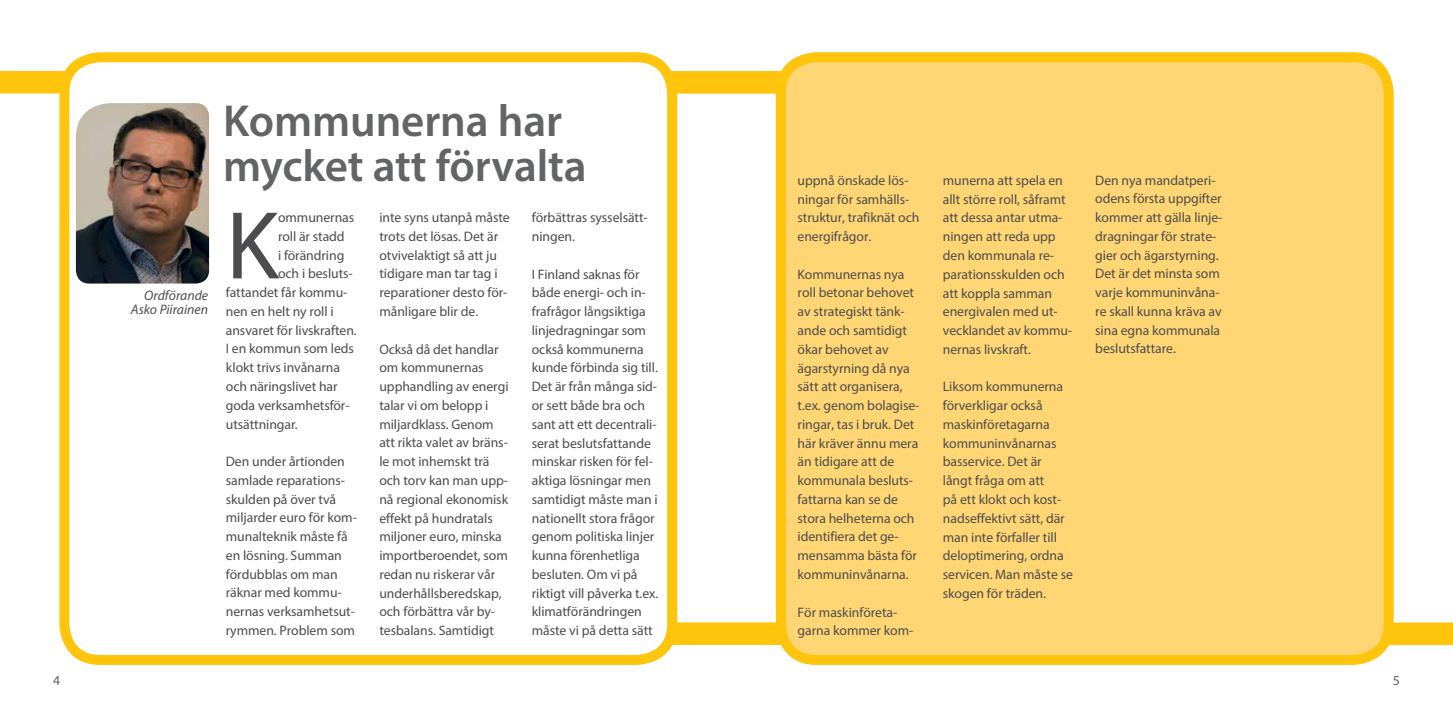
<style>
.page{position:relative;width:1453px;height:727px;background:#fff}
.page>*{position:absolute;margin:0;border:0;box-sizing:border-box;transform-origin:0 0}
.t1{font:97.25px "Myriad Pro";color:#4d4d4f}
.t2{font:600 45px/45.2px "Myriad Pro";letter-spacing:-.005em;color:#636466}
.t3{font:13.75px/18.8px "Myriad Pro";letter-spacing:-.005em;color:#4d4d4f}
.t4{font:italic 13.75px/13.9px "Myriad Pro";color:#4d4d4f;text-align:right}
.t5{font:13.75px "Myriad Pro";color:#636466}
</style>
<div class="page">
<div style="left:643px;top:622px;width:810px;height:23px;background:#ffc40c"></div>
<div style="left:0;top:71px;width:801px;height:23px;background:#ffc40c"></div>
<div style="left:781px;top:57px;width:607px;height:602px;background:#ffd673;border-radius:35px"></div>
<div style="left:776px;top:52px;width:617px;height:612px;border:10px solid #ffc40c;border-radius:35px"></div>
<div style="left:64px;top:57px;width:608px;height:602px;background:#fff;border-radius:35px"></div>
<div style="left:59px;top:52px;width:618px;height:612px;border:10px solid #ffc40c;border-radius:35px"></div>
<img style="left:76px;top:103px;width:133px;height:180px">
<p class="t4" style="left:131px;top:288px;width:79px">Ordförande<br>Asko Piirainen</p>
<h2 class="t2" style="left:223px;top:97px;width:365px">Kommunerna har mycket att förvalta</h2>
<h1 class="t1" style="left:226px;top:186px;width:54px">K</h1>
<p class="t3" style="left:278px;top:208px;width:78px">ommunernas</p>
<p class="t3" style="left:379px;top:208px;width:132px">inte syns utanpå måste trots det lösas. Det är otvivelaktigt så att ju tidigare man tar tag i reparationer desto för&shy;månligare blir de.</p>
<p class="t3" style="left:379px;top:339px;width:131px">Också då det handlar om kommunernas upphandling av energi talar vi om belopp i miljardklass. Genom att rikta valet av bräns&shy;le mot inhemskt trä och torv kan man upp&shy;nå regional ekonomisk effekt på hundratals miljoner euro, minska importberoendet, som redan nu riskerar vår underhållsberedskap, och förbättra vår by&shy;tesbalans. Samtidigt</p>
<p class="t3" style="left:532px;top:208px;width:117px">förbättras sysselsätt&shy;ningen.</p>
<p class="t3" style="left:532px;top:264px;width:128px">I Finland saknas för både energi- och in&shy;frafrågor långsiktiga linjedragningar som också kommunerna kunde förbinda sig till.<br>Det är från många sid&shy;or sett både bra och sant att ett decentrali&shy;serat beslutsfattande minskar risken för fel&shy;aktiga lösningar men samtidigt måste man i nationellt stora frågor genom politiska linjer kunna förenhetliga besluten. Om vi på riktigt vill påverka t.ex. klimatförändringen måste vi på detta sätt</p>
<p class="t3" style="left:278px;top:226px;width:68px">roll är stadd</p>
<p class="t3" style="left:278px;top:245px;width:68px">i förändring</p>
<p class="t3" style="left:278px;top:264px;width:76px">och i besluts-</p>
<p class="t3" style="left:226px;top:283px;width:123px">fattandet får kommu-</p>
<p class="t3" style="left:226px;top:301px;width:109px">nen en helt ny roll i</p>
<p class="t3" style="left:226px;top:320px;width:132px">ansvaret för livskraften.</p>
<p class="t3" style="left:226px;top:339px;width:130px">I en kommun som leds</p>
<p class="t3" style="left:226px;top:358px;width:116px">klokt trivs invånarna</p>
<p class="t3" style="left:226px;top:376px;width:113px">och näringslivet har</p>
<p class="t3" style="left:226px;top:395px;width:125px">goda verksamhetsför-</p>
<p class="t3" style="left:226px;top:414px;width:73px">utsättningar.</p>
<p class="t3" style="left:226px;top:451px;width:133px">Den under årtionden samlade reparations&shy;skulden på över två miljarder euro för kom&shy;munalteknik måste få en lösning. Summan fördubblas om man räknar med kommu&shy;nernas verksamhetsut&shy;rymmen. Problem som</p>
<p class="t3" style="left:797px;top:170px;width:123px">uppnå önskade lös&shy;ningar för samhälls&shy;struktur, trafiknät och energifrågor.</p>
<p class="t3" style="left:797px;top:264px;width:123px">Kommunernas nya roll betonar behovet av strategiskt tänk&shy;ande och samtidigt ökar behovet av ägarstyrning då nya sätt att organisera, t.ex. genom bolagise&shy;ringar, tas i bruk. Det här kräver ännu mera än tidigare att de kommunala besluts&shy;fattarna kan se de stora helheterna och identifiera det ge&shy;mensamma bästa för kommuninvånarna.</p>
<p class="t3" style="left:797px;top:602px;width:117px">För maskinföreta&shy;garna kommer kom-</p>
<p class="t3" style="left:943px;top:171px;width:131px">munerna att spela en allt större roll, såframt att dessa antar utma&shy;ningen att reda upp den kommunala re&shy;parationsskulden och att koppla samman energivalen med ut&shy;vecklandet av kommu&shy;nernas livskraft.</p>
<p class="t3" style="left:943px;top:377px;width:132px">Liksom kommunerna förverkligar också maskinföretagarna kommuninvånarnas basservice. Det är långt fråga om att<br>på ett klokt och kost&shy;nadseffektivt sätt, där man inte förfaller till deloptimering, ordna servicen. Man måste se skogen för träden.</p>
<p class="t3" style="left:1095px;top:170px;width:129px">Den nya mandatperi&shy;odens första uppgifter kommer att gälla linje&shy;dragningar för strate&shy;gier och ägarstyrning.<br>Det är det minsta som varje kommuninvåna&shy;re skall kunna kräva av sina egna kommunala beslutsfattare.</p>
<p class="t5" style="left:53px;top:672px;width:9px">4</p>
<p class="t5" style="left:1392px;top:672px;width:9px">5</p>
</div>
